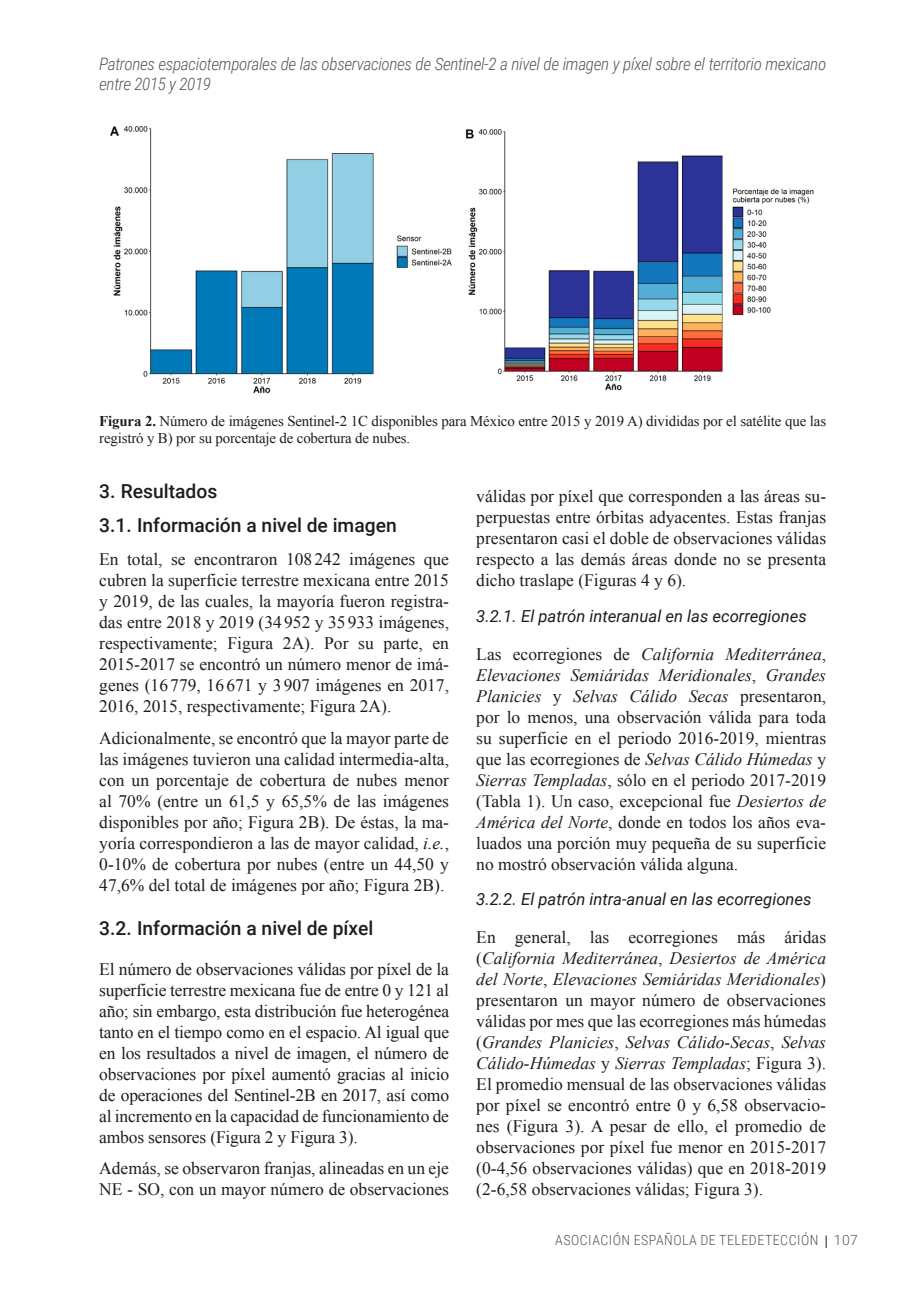
<style>
.page{position:relative;width:908px;height:1300px;background:#fff}
.page>*{position:absolute;margin:0;border:0;box-sizing:border-box;transform-origin:0 0}
.t1{font:500 19.25px/33.6px "Roboto";color:#1d1d1b}
.t2{font:17.5px/21px "Times New Roman";color:#1d1d1b;text-align:justify}
.t3{font:italic 300 17.15px/20.7px "Roboto Condensed";letter-spacing:-.02em;color:#575756}
.t4{font:italic 16.62px "Roboto";color:#1d1d1b}
.t5{font:14.88px/17.8px "Times New Roman";letter-spacing:-.01em;color:#1d1d1b}
.t6{font:300 14px "Roboto Condensed";letter-spacing:.035em;color:#575756}
.t7{font:300 14px "Roboto";color:#575756}
.s1{font-weight:700}
.s2{font-style:italic}
</style>
<div class="page">
<svg style="left:826px;top:1235px;width:1px;height:13px"></svg>
<img style="left:111px;top:126px;width:341px;height:268px">
<img style="left:465px;top:129px;width:349px;height:262px">
<p class="t3" style="left:99px;top:53px;width:728px">Patrones espaciotemporales de las observaciones de Sentinel-2 a nivel de imagen y píxel sobre el territorio mexicano entre 2015 y 2019</p>
<p class="t5" style="left:99px;top:411px;width:728px"><span class="s1">Figura 2.</span> Número de imágenes Sentinel-2 1C disponibles para México entre 2015 y 2019 A) divididas por el satélite que las registró y B) por su porcentaje de cobertura de nubes.</p>
<p class="t1" style="left:99px;top:474px;width:299px">3. Resultados<br>3.1. Información a nivel de imagen</p>
<p class="t2" style="left:99px;top:548px;width:351px">En total, se encontraron 108242 imágenes que cubren la superficie terrestre mexicana entre 2015 y 2019, de las cuales, la mayoría fueron registra&shy;das entre 2018 y 2019 (34 952 y 35 933 imágenes, respectivamente; Figura 2A). Por su parte, en 2015-2017 se encontró un número menor de imá&shy;genes (16779, 16 671 y 3907 imágenes en 2017, 2016, 2015, respectivamente; Figura 2A).</p>
<p class="t2" style="left:99px;top:727px;width:351px">Adicionalmente, se encontró que la mayor parte de las imágenes tuvieron una calidad intermedia-alta, con un porcentaje de cobertura de nubes menor al 70% (entre un 61,5 y 65,5% de las imágenes disponibles por año; Figura 2B). De éstas, la ma&shy;yoría correspondieron a las de mayor calidad, <span class="s2">i.e.</span>, 0-10% de cobertura por nubes (entre un 44,50 y 47,6% del total de imágenes por año; Figura 2B).</p>
<p class="t1" style="left:99px;top:910px;width:276px">3.2. Información a nivel de píxel</p>
<p class="t2" style="left:99px;top:958px;width:351px">El número de observaciones válidas por píxel de la superficie terrestre mexicana fue de entre 0 y 121 al año; sin embargo, esta distribución fue heterogénea tanto en el tiempo como en el espacio. Al igual que en los resultados a nivel de imagen, el número de observaciones por píxel aumentó gracias al inicio de operaciones del Sentinel-2B en 2017, así como al incremento en la capacidad de funcionamiento de ambos sensores (Figura 2 y Figura 3).</p>
<p class="t2" style="left:99px;top:1157px;width:351px">Además, se observaron franjas, alineadas en un eje<br>NE - SO, con un mayor número de observaciones</p>
<p class="t2" style="left:476px;top:485px;width:351px">válidas por píxel que corresponden a las áreas su&shy;perpuestas entre órbitas adyacentes. Estas franjas presentaron casi el doble de observaciones válidas respecto a las demás áreas donde no se presenta dicho traslape (Figuras 4 y 6).</p>
<p class="t4" style="left:476px;top:604px;width:332px">3.2.1. El patrón interanual en las ecorregiones</p>
<p class="t2" style="left:476px;top:643px;width:351px">Las ecorregiones de <span class="s2">California Mediterránea</span>, <span class="s2">Elevaciones Semiáridas Meridionales</span>, <span class="s2">Grandes Planicies</span> y <span class="s2">Selvas Cálido Secas</span> presentaron, por lo menos, una observación válida para toda su superficie en el periodo 2016-2019, mientras que las ecorregiones de <span class="s2">Selvas Cálido Húmedas</span> y <span class="s2">Sierras Templadas</span>, sólo en el periodo 2017-2019 (Tabla 1). Un caso, excepcional fue <span class="s2">Desiertos de América del Norte</span>, donde en todos los años eva&shy;luados una porción muy pequeña de su superficie no mostró observación válida alguna.</p>
<p class="t4" style="left:476px;top:888px;width:337px">3.2.2. El patrón intra-anual en las ecorregiones</p>
<p class="t2" style="left:476px;top:926px;width:351px">En general, las ecorregiones más áridas (<span class="s2">California Mediterránea</span>, <span class="s2">Desiertos de América del Norte</span>, <span class="s2">Elevaciones Semiáridas Meridionales</span>) presentaron un mayor número de observaciones válidas por mes que las ecorregiones más húmedas (<span class="s2">Grandes Planicies</span>, <span class="s2">Selvas Cálido-Secas</span>, <span class="s2">Selvas Cálido-Húmedas</span> y <span class="s2">Sierras Templadas</span>; Figura 3).<br>El promedio mensual de las observaciones válidas por píxel se encontró entre 0 y 6,58 observacio&shy;nes (Figura 3). A pesar de ello, el promedio de observaciones por píxel fue menor en 2015-2017 (0-4,56 observaciones válidas) que en 2018-2019 (2-6,58 observaciones válidas; Figura 3).</p>
<p class="t6" style="left:555px;top:1230px;width:265px">ASOCIACIÓN ESPAÑOLA DE TELEDETECCIÓN</p>
<p class="t7" style="left:834px;top:1230px;width:26px">107</p>
</div>
